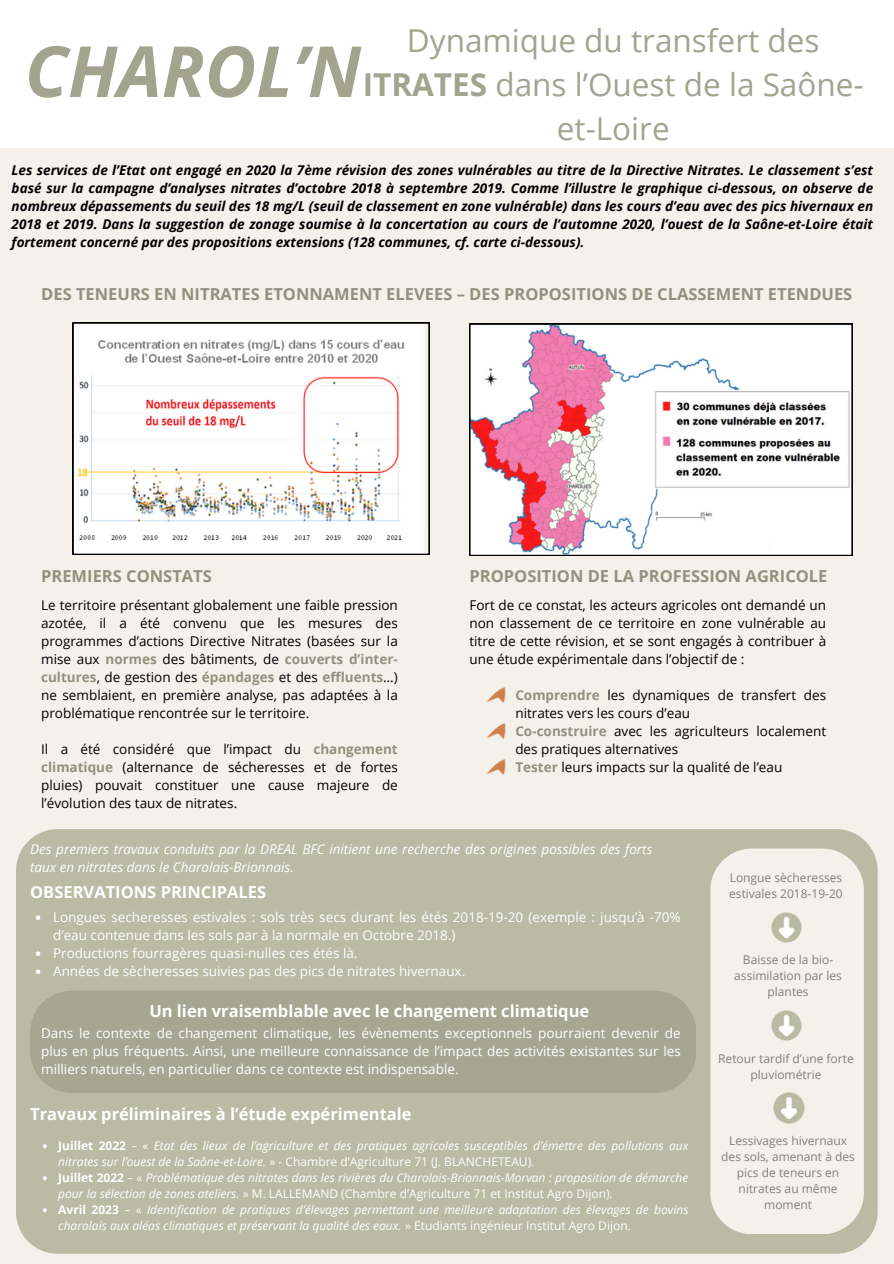
<style>
.page{position:relative;width:894px;height:1264px;background:#fff}
.page>*{position:absolute;margin:0;border:0;box-sizing:border-box;transform-origin:0 0}
.t1{font:italic 700 70.5px "Open Sans";color:#a2a48f}
.t2{font:31.5px/43.8px "Open Sans";color:#a2a48f;text-align:center}
.t3{font:700 16.5px "Open Sans";color:#90927f}
.t4{font:700 16.5px "Open Sans";color:#fff}
.t5{font:13.5px/18px "Open Sans";color:#000;text-align:justify}
.t6{font:italic 700 13.5px/18px "Open Sans";color:#000;text-align:justify}
.t7{font:13.5px/18px "Open Sans";color:#fff}
.t8{font:italic 13.5px/18px "Open Sans";color:#fff}
.t9{font:italic 12px/16px "Open Sans";color:#fff}
.t10{font:12px/16px "Open Sans";color:#808080;text-align:center}
.s1{font-weight:700}
.s2{font-weight:700;color:#90927f}
.s3{font-weight:700;font-style:normal}
.s4{font-style:normal}
</style>
<div class="page">
<div style="left:0;top:148px;width:893px;height:1115px;background:#f4f1eb"></div>
<svg style="left:73px;top:322px;width:356px;height:232px;background:#f2eeed"></svg>
<svg style="left:469px;top:324px;width:383px;height:231px;background:#edd9e0"></svg>
<img style="left:487px;top:688px;width:19px;height:14px">
<img style="left:487px;top:723px;width:19px;height:15px">
<img style="left:487px;top:760px;width:19px;height:14px">
<div style="left:16px;top:829px;width:861px;height:424px;background:#b9bba4"></div>
<svg style="left:710px;top:848px;width:153px;height:386px"></svg>
<div style="left:30px;top:990px;width:666px;height:102px;background:#a5a792"></div>
<img style="left:770px;top:912px;width:31px;height:30px">
<svg style="left:36px;top:915px;width:4px;height:4px"></svg>
<svg style="left:36px;top:951px;width:4px;height:4px"></svg>
<svg style="left:36px;top:969px;width:4px;height:4px"></svg>
<img style="left:770px;top:1010px;width:31px;height:30px">
<img style="left:773px;top:1092px;width:31px;height:30px">
<svg style="left:43px;top:1144px;width:4px;height:4px"></svg>
<svg style="left:43px;top:1176px;width:4px;height:4px"></svg>
<svg style="left:43px;top:1208px;width:4px;height:4px"></svg>
<p class="t2" style="left:362px;top:18px;width:502px">Dynamique du transfert des<br><span class="s1">ITRATES</span> dans l’Ouest de la Saône&shy;et-Loire</p>
<p class="t1" style="left:25px;top:22px;width:337px">CHAROL’N</p>
<h6 class="t6" style="left:12px;top:161px;width:862px">Les services de l’Etat ont engagé en 2020 la 7ème révision des zones vulnérables au titre de la Directive Nitrates. Le classement s’est basé sur la campagne d’analyses nitrates d’octobre 2018 à septembre 2019. Comme l’illustre le graphique ci-dessous, on observe de nombreux dépassements du seuil des 18 mg/L (seuil de classement en zone vulnérable) dans les cours d’eau avec des pics hivernaux en 2018 et 2019. Dans la suggestion de zonage soumise à la concertation au cours de l’automne 2020, l’ouest de la Saône-et-Loire était fortement concerné par des propositions extensions (128 communes, cf. carte ci-dessous).</h6>
<h3 class="t3" style="left:41px;top:282px;width:812px">DES TENEURS EN NITRATES ETONNAMENT ELEVEES – DES PROPOSITIONS DE CLASSEMENT ETENDUES</h3>
<p class="t3" style="left:41px;top:565px;width:172px">PREMIERS CONSTATS</p>
<p class="t5" style="left:41px;top:595px;width:358px">Le territoire présentant globalement une faible pression azotée, il a été convenu que les mesures des programmes d’actions Directive Nitrates (basées sur la mise aux <span class="s2">normes</span> des bâtiments, de <span class="s2">couverts d’inter&shy;cultures</span>, de gestion des <span class="s2">épandages</span> et des <span class="s2">effluents</span>…) ne semblaient, en première analyse, pas adaptées à la problématique rencontrée sur le territoire.</p>
<p class="t5" style="left:41px;top:739px;width:358px">Il a été considéré que l’impact du <span class="s2">changement climatique</span> (alternance de sécheresses et de fortes pluies) pouvait constituer une cause majeure de l’évolution des taux de nitrates.</p>
<h4 class="t8" style="left:30px;top:839px;width:623px">Des premiers travaux conduits par la DREAL BFC initient une recherche des origines possibles des forts taux en nitrates dans le Charolais-Brionnais.</h4>
<h6 class="t4" style="left:30px;top:880px;width:237px">OBSERVATIONS PRINCIPALES</h6>
<h4 class="t7" style="left:53px;top:907px;width:629px">Longues secheresses estivales : sols très secs durant les étés 2018-19-20 (exemple : jusqu’à -70% d’eau contenue dans les sols par à la normale en Octobre 2018.)</h4>
<p class="t7" style="left:53px;top:943px;width:306px">Productions fourragères quasi-nulles ces étés là.</p>
<p class="t7" style="left:53px;top:961px;width:413px">Années de sècheresses suivies pas des pics de nitrates hivernaux.</p>
<h5 class="t3" style="left:469px;top:565px;width:359px">PROPOSITION DE LA PROFESSION AGRICOLE</h5>
<h3 class="t5" style="left:469px;top:595px;width:358px">Fort de ce constat, les acteurs agricoles ont demandé un non classement de ce territoire en zone vulnérable au titre de cette révision, et se sont engagés à contribuer à une étude expérimentale dans l’objectif de :</h3>
<p class="t5" style="left:515px;top:685px;width:312px"><span class="s2">Comprendre</span> les dynamiques de transfert des nitrates vers les cours d’eau</p>
<p class="t5" style="left:515px;top:721px;width:312px"><span class="s2">Co-construire</span> avec les agriculteurs localement des pratiques alternatives</p>
<h3 class="t5" style="left:515px;top:757px;width:268px"><span class="s2">Tester</span> leurs impacts sur la qualité de l’eau</h3>
<h6 class="t10" style="left:729px;top:869px;width:115px;text-align:left">Longue sècheresses estivales 2018-19-20</h6>
<p class="t10" style="left:734px;top:951px;width:109px">Baisse de la bio&shy;assimilation par les plantes</p>
<p class="t4" style="left:149px;top:999px;width:441px">Un lien vraisemblable avec le changement climatique</p>
<p class="t7" style="left:41px;top:1023px;width:641px;text-align:justify">Dans le contexte de changement climatique, les évènements exceptionnels pourraient devenir de plus en plus fréquents. Ainsi, une meilleure connaissance de l’impact des activités existantes sur les milliers naturels, en particulier dans ce contexte est indispensable.</p>
<p class="t4" style="left:30px;top:1101px;width:383px">Travaux préliminaires à l’étude expérimentale</p>
<p class="t9" style="left:58px;top:1137px;width:631px"><span class="s3">Juillet 2022</span> <span class="s4">– «</span> Etat des lieux de l’agriculture et des pratiques agricoles susceptibles d’émettre des pollutions aux nitrates sur l’ouest de la Saône-et-Loire. <span class="s4">» - Chambre d’Agriculture 71 (J. BLANCHETEAU).</span></p>
<p class="t9" style="left:58px;top:1169px;width:631px"><span class="s3">Juillet 2022</span> <span class="s4">– «</span> Problématique des nitrates dans les rivières du Charolais-Brionnais-Morvan : proposition de démarche pour la sélection de zones ateliers. <span class="s4">» M. LALLEMAND (Chambre d’Agriculture 71 et Institut Agro Dijon).</span></p>
<p class="t9" style="left:58px;top:1201px;width:631px"><span class="s3">Avril 2023</span> <span class="s4">– «</span> Identification de pratiques d’élevages permettant une meilleure adaptation des élevages de bovins charolais aux aléas climatiques et préservant la qualité des eaux. <span class="s4">» Etudiants ingénieur Institut Agro Dijon.</span></p>
<p class="t10" style="left:718px;top:1049px;width:137px">Retour tardif d’une forte pluviométrie</p>
<p class="t10" style="left:721px;top:1132px;width:135px">Lessivages hivernaux des sols, amenant à des pics de teneurs en nitrates au même moment</p>
</div>
